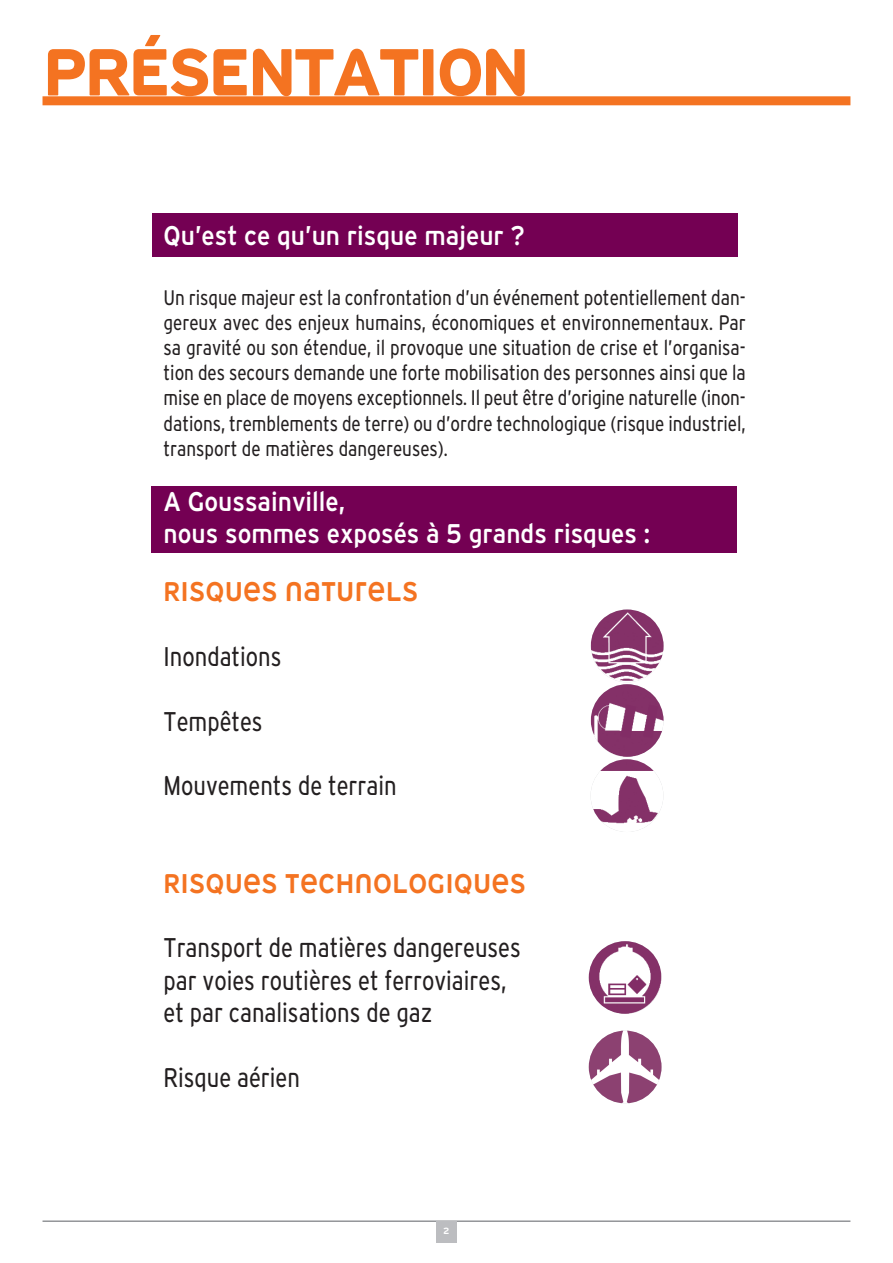
<style>
.page{position:relative;width:893px;height:1263px;background:#fff}
.page>*{position:absolute;margin:0;border:0;box-sizing:border-box;transform-origin:0 0}
.t1{font:800 66.15px "Teleneue";letter-spacing:-.05em;color:#f47321}
.t2{font:500 condensed 27px/32.4px "Teleneue";color:#231f20;scale:.9 1}
.t3{font:700 27px/32.4px "Teleneue";color:#fff;scale:.9 1}
.t4{font:27px "Teleneue";color:#f47321;scale:.9 1}
.t5{font:500 condensed 21px/25.2px "Teleneue";color:#231f20;text-align:justify;scale:.9 1}
.t6{font:9px "Teleneue";color:#fff}
</style>
<div class="page">
<div style="left:152px;top:213px;width:586px;height:44px;background:#740053"></div>
<div style="left:151px;top:486px;width:586px;height:67px;background:#740053"></div>
<div style="left:43px;top:96px;width:807px;height:9px;background:#f47321"></div>
<hr style="left:43px;top:1220px;width:807px;height:2px;background:#939598">
<div style="left:436px;top:1221px;width:21px;height:21px;background:#bcbdc0"></div>
<img style="left:591px;top:609px;width:72px;height:73px">
<img style="left:591px;top:684px;width:72px;height:73px">
<img style="left:591px;top:759px;width:72px;height:73px">
<img style="left:589px;top:941px;width:72px;height:73px">
<img style="left:589px;top:1031px;width:72px;height:72px;border-radius:50%">
<h1 class="t1" style="left:43px;top:34px;width:489px">PRÉSENTATION</h1>
<p class="t3" style="left:164px;top:219px;width:403px">Qu’est ce qu’un risque majeur ?</p>
<p class="t5" style="left:164px;top:285px;width:648px">Un risque majeur est la confrontation d’un événement potentiellement dan&shy;gereux avec des enjeux humains, économiques et environnementaux. Par sa gravité ou son étendue, il provoque une situation de crise et l’organisa&shy;tion des secours demande une forte mobilisation des personnes ainsi que la mise en place de moyens exceptionnels. Il peut être d’origine naturelle (inon&shy;dations, tremblements de terre) ou d’ordre technologique (risque industriel, transport de matières dangereuses).</p>
<p class="t3" style="left:164px;top:485px;width:542px">A Goussainville,<br>nous sommes exposés à 5 grands risques :</p>
<p class="t4" style="left:164px;top:576px;width:285px">RISQUES NATURELS</p>
<p class="t2" style="left:164px;top:640px;width:133px">Inondations</p>
<p class="t2" style="left:164px;top:705px;width:112px">Tempêtes</p>
<p class="t2" style="left:164px;top:770px;width:260px">Mouvements de terrain</p>
<p class="t4" style="left:164px;top:867px;width:405px">RISQUES TECHNOLOGIQUES</p>
<p class="t2" style="left:164px;top:932px;width:398px">Transport de matières dangereuses par voies routières et ferroviaires, et par canalisations de gaz</p>
<p class="t2" style="left:164px;top:1061px;width:153px">Risque aérien</p>
<p class="t6" style="left:443px;top:1226px;width:8px">2</p>
</div>
